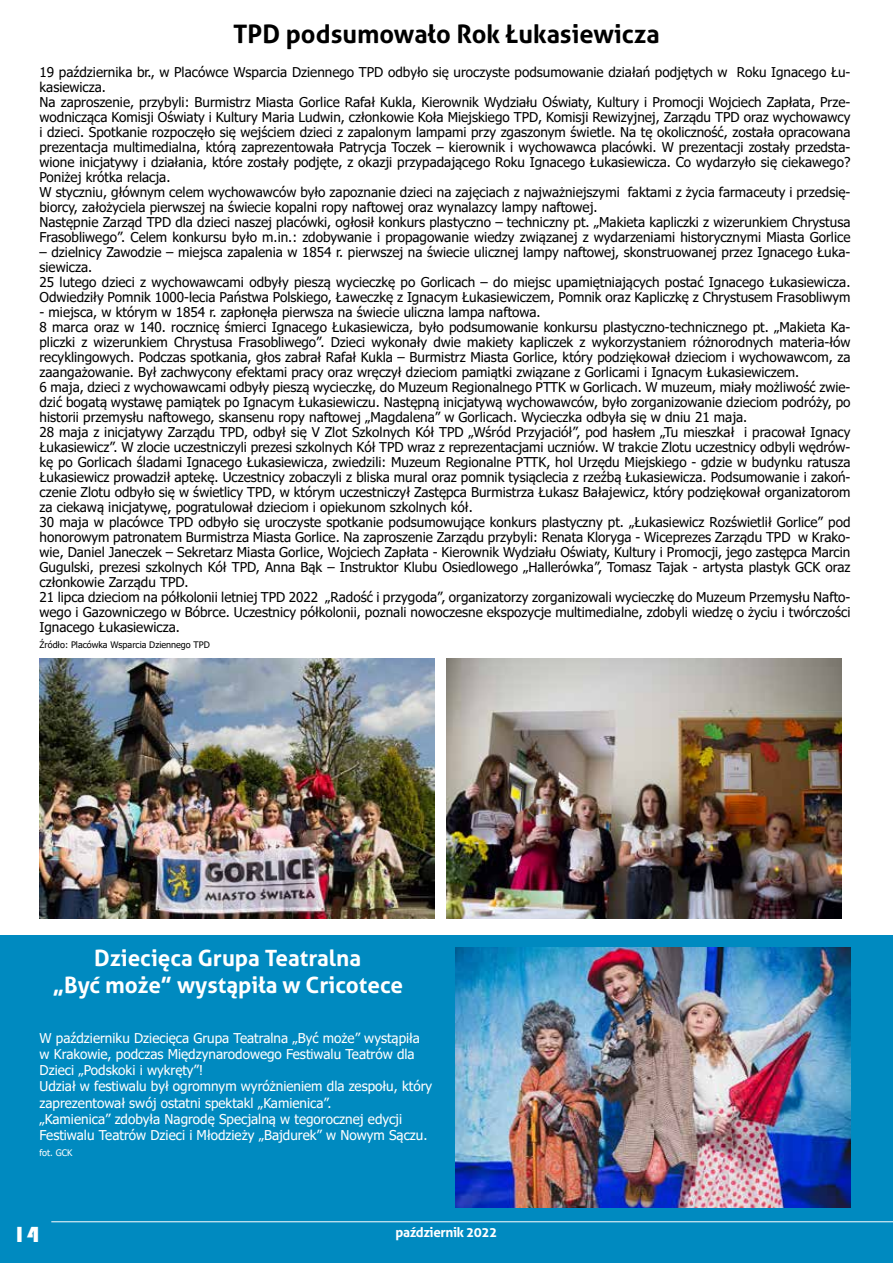
<style>
.page{position:relative;width:893px;height:1263px;background:#fff}
.page>*{position:absolute;margin:0;border:0;box-sizing:border-box;transform-origin:0 0}
.t1{font:700 25.5px "Aller";color:#000}
.t2{font:700 22.5px/27px "Aller";color:#fff;text-align:center}
.t3{font:22.5px "Bauhaus 93";color:#fff}
.t4{font:13.5px/15px "Tahoma";color:#000}
.t5{font:13.5px/16.2px "Tahoma";color:#fff}
.t6{font:700 13.5px "Aller";letter-spacing:-.03em;color:#fff}
.t7{font:9px "Tahoma";color:#000}
.t8{font:9px "Tahoma";color:#fff}
</style>
<div class="page">
<div style="left:0;top:935px;width:893px;height:328px;background:#008ac0"></div>
<hr style="left:51px;top:1221px;width:842px;height:1px;background:#fff">
<img style="left:40px;top:658px;width:394px;height:260px">
<img style="left:446px;top:658px;width:395px;height:260px">
<img style="left:455px;top:947px;width:395px;height:261px">
<h1 class="t1" style="left:233px;top:19px;width:428px">TPD podsumowało Rok Łukasiewicza</h1>
<p class="t4" style="left:40px;top:65px;width:812px">19 października br., w Placówce Wsparcia Dziennego TPD odbyło się uroczyste podsumowanie działań podjętych w Roku Ignacego Łu&shy;kasiewicza.<br>Na zaproszenie, przybyli: Burmistrz Miasta Gorlice Rafał Kukla, Kierownik Wydziału Oświaty, Kultury i Promocji Wojciech Zapłata, Prze&shy;wodnicząca Komisji Oświaty i Kultury Maria Ludwin, członkowie Koła Miejskiego TPD, Komisji Rewizyjnej, Zarządu TPD oraz wychowawcy i dzieci. Spotkanie rozpoczęło się wejściem dzieci z zapalonym lampami przy zgaszonym świetle. Na tę okoliczność, została opracowana prezentacja multimedialna, którą zaprezentowała Patrycja Toczek – kierownik i wychowawca placówki. W prezentacji zostały przedsta&shy;wione inicjatywy i działania, które zostały podjęte, z okazji przypadającego Roku Ignacego Łukasiewicza. Co wydarzyło się ciekawego?<br>Poniżej krótka relacja.<br>W styczniu, głównym celem wychowawców było zapoznanie dzieci na zajęciach z najważniejszymi faktami z życia farmaceuty i przedsię&shy;biorcy, założyciela pierwszej na świecie kopalni ropy naftowej oraz wynalazcy lampy naftowej.<br>Następnie Zarząd TPD dla dzieci naszej placówki, ogłosił konkurs plastyczno – techniczny pt. „Makieta kapliczki z wizerunkiem Chrystusa Frasobliwego”. Celem konkursu było m.in.: zdobywanie i propagowanie wiedzy związanej z wydarzeniami historycznymi Miasta Gorlice</p>
<p class="t4" style="left:40px;top:245px;width:812px">– dzielnicy Zawodzie – miejsca zapalenia w 1854 r. pierwszej na świecie ulicznej lampy naftowej, skonstruowanej przez Ignacego Łuka&shy;siewicza.<br>25 lutego dzieci z wychowawcami odbyły pieszą wycieczkę po Gorlicach – do miejsc upamiętniających postać Ignacego Łukasiewicza.<br>Odwiedziły Pomnik 1000-lecia Państwa Polskiego, Ławeczkę z Ignacym Łukasiewiczem, Pomnik oraz Kapliczkę z Chrystusem Frasobliwym</p>
<p class="t4" style="left:40px;top:305px;width:812px">- miejsca, w którym w 1854 r. zapłonęła pierwsza na świecie uliczna lampa naftowa.<br>8 marca oraz w 140. rocznicę śmierci Ignacego Łukasiewicza, było podsumowanie konkursu plastyczno-technicznego pt. „Makieta Ka&shy;pliczki z wizerunkiem Chrystusa Frasobliwego”. Dzieci wykonały dwie makiety kapliczek z wykorzystaniem różnorodnych materia-łów recyklingowych. Podczas spotkania, głos zabrał Rafał Kukla – Burmistrz Miasta Gorlice, który podziękował dzieciom i wychowawcom, za zaangażowanie. Był zachwycony efektami pracy oraz wręczył dzieciom pamiątki związane z Gorlicami i Ignacym Łukasiewiczem.<br>6 maja, dzieci z wychowawcami odbyły pieszą wycieczkę, do Muzeum Regionalnego PTTK w Gorlicach. W muzeum, miały możliwość zwie&shy;dzić bogatą wystawę pamiątek po Ignacym Łukasiewiczu. Następną inicjatywą wychowawców, było zorganizowanie dzieciom podróży, po historii przemysłu naftowego, skansenu ropy naftowej „Magdalena” w Gorlicach. Wycieczka odbyła się w dniu 21 maja.<br>28 maja z inicjatywy Zarządu TPD, odbył się V Zlot Szkolnych Kół TPD „Wśród Przyjaciół”, pod hasłem „Tu mieszkał i pracował Ignacy Łukasiewicz”. W zlocie uczestniczyli prezesi szkolnych Kół TPD wraz z reprezentacjami uczniów. W trakcie Zlotu uczestnicy odbyli wędrów&shy;kę po Gorlicach śladami Ignacego Łukasiewicza, zwiedzili: Muzeum Regionalne PTTK, hol Urzędu Miejskiego - gdzie w budynku ratusza Łukasiewicz prowadził aptekę. Uczestnicy zobaczyli z bliska mural oraz pomnik tysiąclecia z rzeźbą Łukasiewicza. Podsumowanie i zakoń&shy;czenie Zlotu odbyło się w świetlicy TPD, w którym uczestniczył Zastępca Burmistrza Łukasz Bałajewicz, który podziękował organizatorom za ciekawą inicjatywę, pogratulował dzieciom i opiekunom szkolnych kół.<br>30 maja w placówce TPD odbyło się uroczyste spotkanie podsumowujące konkurs plastyczny pt. „Łukasiewicz Rozświetlił Gorlice” pod honorowym patronatem Burmistrza Miasta Gorlice. Na zaproszenie Zarządu przybyli: Renata Kloryga - Wiceprezes Zarządu TPD w Krako&shy;wie, Daniel Janeczek – Sekretarz Miasta Gorlice, Wojciech Zapłata - Kierownik Wydziału Oświaty, Kultury i Promocji, jego zastępca Marcin Gugulski, prezesi szkolnych Kół TPD, Anna Bąk – Instruktor Klubu Osiedlowego „Hallerówka”, Tomasz Tajak - artysta plastyk GCK oraz członkowie Zarządu TPD.<br>21 lipca dzieciom na półkolonii letniej TPD 2022 „Radość i przygoda”, organizatorzy zorganizowali wycieczkę do Muzeum Przemysłu Nafto&shy;wego i Gazowniczego w Bóbrce. Uczestnicy półkolonii, poznali nowoczesne ekspozycje multimedialne, zdobyli wiedzę o życiu i twórczości Ignacego Łukasiewicza.</p>
<p class="t7" style="left:40px;top:639px;width:172px">Źródło: Placówka Wsparcia Dziennego TPD</p>
<h2 class="t2" style="left:52px;top:944px;width:352px">Dziecięca Grupa Teatralna<br>„Być może” wystąpiła w Cricotece</h2>
<p class="t5" style="left:40px;top:1030px;width:394px">W październiku Dziecięca Grupa Teatralna „Być może” wystąpiła w Krakowie, podczas Międzynarodowego Festiwalu Teatrów dla Dzieci „Podskoki i wykręty”!<br>Udział w festiwalu był ogromnym wyróżnieniem dla zespołu, który zaprezentował swój ostatni spektakl „Kamienica”.<br>„Kamienica” zdobyła Nagrodę Specjalną w tegorocznej edycji Festiwalu Teatrów Dzieci i Młodzieży „Bajdurek” w Nowym Sączu.</p>
<p class="t8" style="left:40px;top:1147px;width:34px">fot. GCK</p>
<h2 class="t3" style="left:13px;top:1221px;width:27px">14</h2>
<p class="t6" style="left:396px;top:1224px;width:103px">październik 2022</p>
</div>
